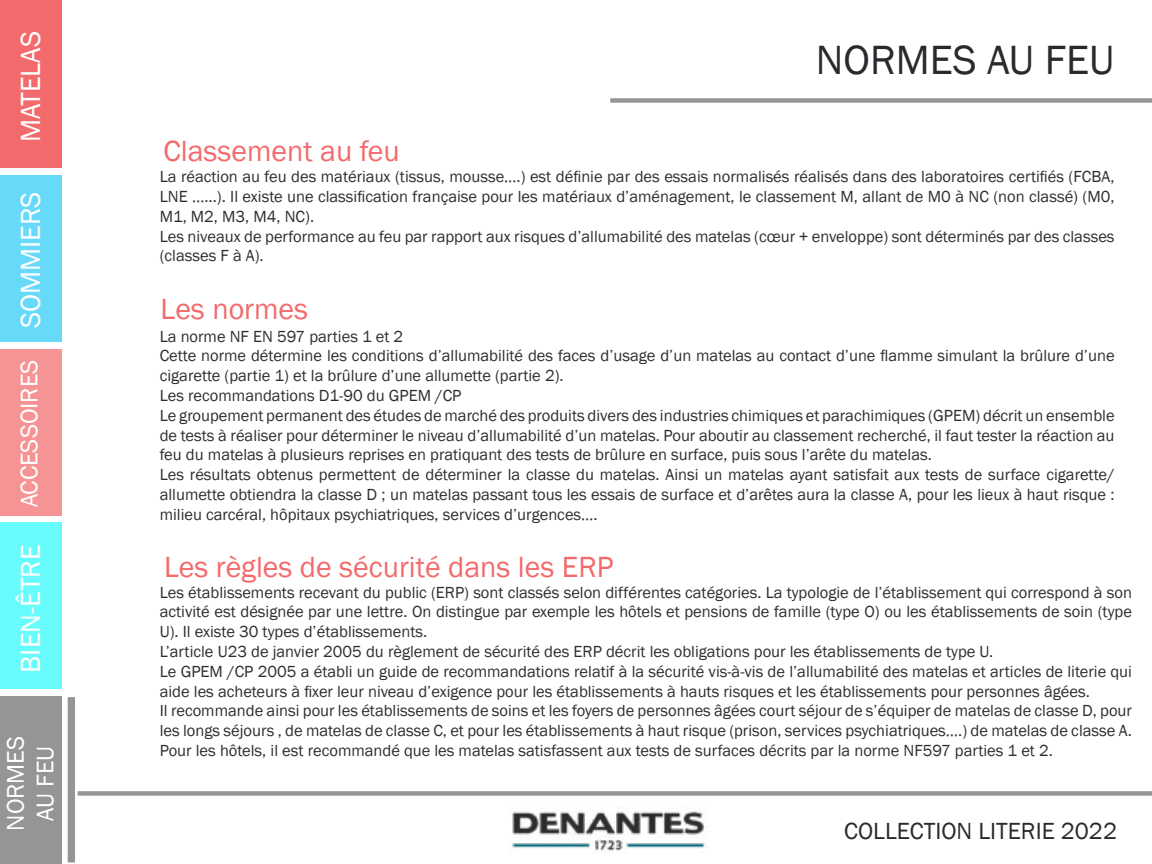
<style>
.page{position:relative;width:1152px;height:864px;background:#fff}
.page>*{position:absolute;margin:0;border:0;box-sizing:border-box;transform-origin:0 0}
.t1{font:42px "Franklin Gothic";color:#2b292e}
.t2{font:30px "Franklin Gothic";color:#f36a6c}
.t3{font:28.5px "Franklin Gothic";color:#fff}
.t4{font:24.75px/29.7px "Franklin Gothic";color:#fff;text-align:center}
.t5{font:24px "Franklin Gothic";color:#2b292e}
.t6{font:16.5px/19.8px "Franklin Gothic";color:#2e2d30}
</style>
<div class="page">
<img style="left:512px;top:808px;width:193px;height:44px">
<div style="left:0;top:0;width:62px;height:168px;background:#f36a6c"></div>
<div style="left:0;top:175px;width:62px;height:167px;background:#67d9f9"></div>
<div style="left:0;top:522px;width:62px;height:167px;background:#69fcfd"></div>
<div style="left:0;top:696px;width:62px;height:168px;background:#959496"></div>
<hr style="left:1151px;top:696px;width:1px;height:168px;background:#2b292e">
<div style="left:0;top:349px;width:62px;height:166px;background:#f69495"></div>
<div style="left:78px;top:791px;width:1074px;height:5px;background:#959496"></div>
<div style="left:610px;top:98px;width:542px;height:5px;background:#959496"></div>
<div style="left:66px;top:696px;width:11px;height:168px;background:#959496;border:2px solid #fff"></div>
<h3 class="t3" style="left:13px;top:142px;width:113px;rotate:-90deg">MATELAS</h3>
<h3 class="t3" style="left:13px;top:328px;width:138px;rotate:-90deg">SOMMIERS</h3>
<h3 class="t4" style="left:15px;top:507px;width:149px;rotate:-90deg">ACCESSOIRES</h3>
<h3 class="t3" style="left:13px;top:673px;width:130px;rotate:-90deg">BIEN-ÊTRE</h3>
<h3 class="t4" style="left:1px;top:831px;width:96px;rotate:-90deg">NORMES<br>AU FEU</h3>
<h2 class="t2" style="left:163px;top:132px;width:238px">Classement au feu</h2>
<h1 class="t1" style="left:816px;top:33px;width:300px">NORMES AU FEU</h1>
<p class="t6" style="left:160px;top:167px;width:956px">La réaction au feu des matériaux (tissus, mousse….) est définie par des essais normalisés réalisés dans des laboratoires certifiés (FCBA, LNE …...). Il existe une classification française pour les matériaux d’aménagement, le classement M, allant de M0 à NC (non classé) (M0, M1, M2, M3, M4, NC).<br>Les niveaux de performance au feu par rapport aux risques d’allumabilité des matelas (cœur + enveloppe) sont déterminés par des classes (classes F à A).</p>
<h2 class="t2" style="left:161px;top:290px;width:149px">Les normes</h2>
<p class="t6" style="left:160px;top:326px;width:956px">La norme NF EN 597 parties 1 et 2<br>Cette norme détermine les conditions d’allumabilité des faces d’usage d’un matelas au contact d’une flamme simulant la brûlure d’une cigarette (partie 1) et la brûlure d’une allumette (partie 2).<br>Les recommandations D1-90 du GPEM /CP<br>Le groupement permanent des études de marché des produits divers des industries chimiques et parachimiques (GPEM) décrit un ensemble de tests à réaliser pour déterminer le niveau d’allumabilité d’un matelas. Pour aboutir au classement recherché, il faut tester la réaction au feu du matelas à plusieurs reprises en pratiquant des tests de brûlure en surface, puis sous l’arête du matelas.<br>Les résultats obtenus permettent de déterminer la classe du matelas. Ainsi un matelas ayant satisfait aux tests de surface cigarette/ allumette obtiendra la classe D ; un matelas passant tous les essais de surface et d’arêtes aura la classe A, pour les lieux à haut risque : milieu carcéral, hôpitaux psychiatriques, services d’urgences….</p>
<h2 class="t2" style="left:164px;top:548px;width:451px">Les règles de sécurité dans les ERP</h2>
<p class="t6" style="left:160px;top:582px;width:974px">Les établissements recevant du public (ERP) sont classés selon différentes catégories. La typologie de l’établissement qui correspond à son activité est désignée par une lettre. On distingue par exemple les hôtels et pensions de famille (type O) ou les établissements de soin (type U). Il existe 30 types d’établissements.<br>L’article U23 de janvier 2005 du règlement de sécurité des ERP décrit les obligations pour les établissements de type U.<br>Le GPEM /CP 2005 a établi un guide de recommandations relatif à la sécurité vis-à-vis de l’allumabilité des matelas et articles de literie qui aide les acheteurs à fixer leur niveau d’exigence pour les établissements à hauts risques et les établissements pour personnes âgées.<br>Il recommande ainsi pour les établissements de soins et les foyers de personnes âgées court séjour de s’équiper de matelas de classe D, pour les longs séjours , de matelas de classe C, et pour les établissements à haut risque (prison, services psychiatriques….) de matelas de classe A.<br>Pour les hôtels, il est recommandé que les matelas satisfassent aux tests de surfaces décrits par la norme NF597 parties 1 et 2.</p>
<h3 class="t5" style="left:844px;top:816px;width:274px">COLLECTION LITERIE 2022</h3>
</div>
